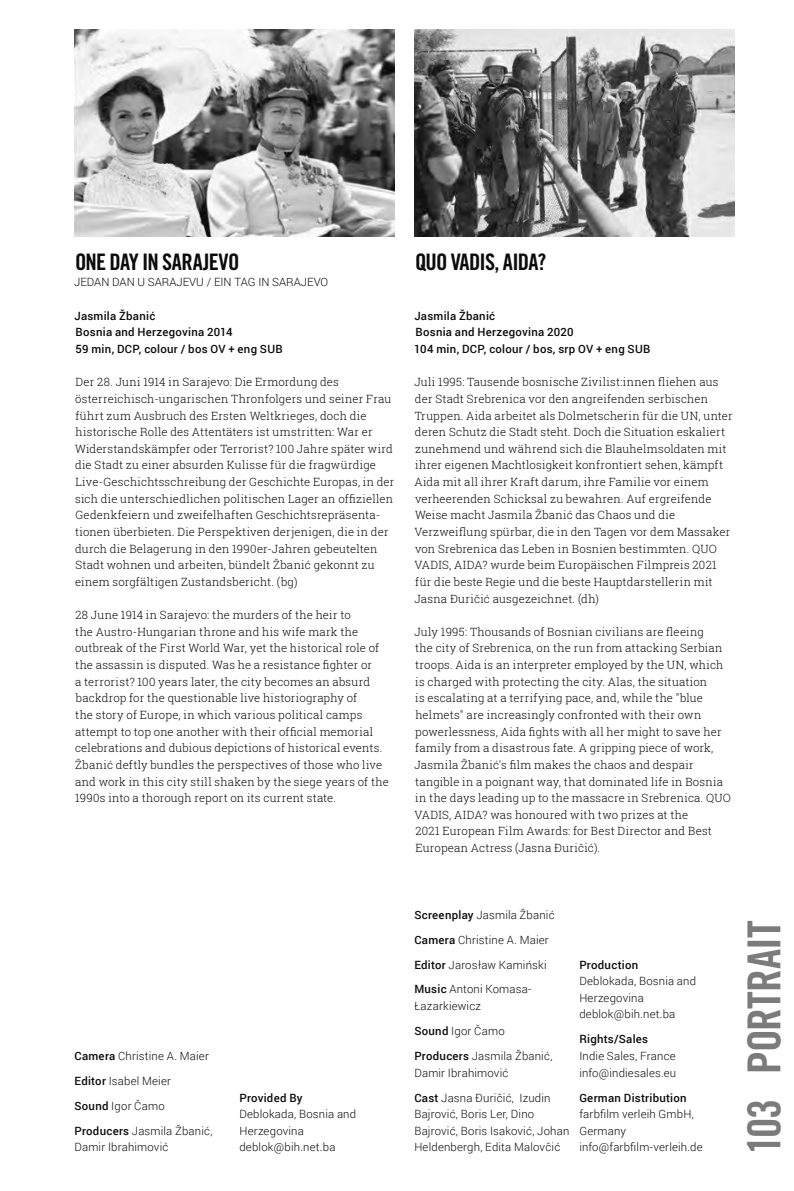
<style>
.page{position:relative;width:794px;height:1191px;background:#fff}
.page>*{position:absolute;margin:0;border:0;box-sizing:border-box;transform-origin:0 0}
.t1{font:45.5px "Trade Gothic LT Pro Bd Cn 20";letter-spacing:-.02em;color:#7b7b7b}
.t2{font:22.75px "Trade Gothic LT Pro Bd Cn 20";letter-spacing:-.035em;color:#0b0b0b}
.t3{font:300 11.38px/16.6px "Roboto Slab";letter-spacing:.015em;color:#0b0b0b}
.t4{font:300 11.38px/24.8px "Roboto";letter-spacing:.015em;color:#0b0b0b}
.t5{font:500 11.38px/16.6px "Roboto";letter-spacing:.025em;color:#0b0b0b}
.s1{font-weight:500}
</style>
<div class="page">
<img style="left:74px;top:30px;width:320px;height:207px">
<img style="left:414px;top:30px;width:320px;height:207px">
<h2 class="t2" style="left:75px;top:248px;width:166px">ONE DAY IN SARAJEVO</h2>
<p class="t4" style="left:74px;top:270px;width:256px">JEDAN DAN U SARAJEVU / EIN TAG IN SARAJEVO</p>
<p class="t5" style="left:74px;top:307px;width:210px">Jasmila Žbanić<br>Bosnia and Herzegovina 2014<br>59 min, DCP, colour / bos OV + eng SUB</p>
<p class="t3" style="left:75px;top:373px;width:321px">Der 28. Juni 1914 in Sarajevo: Die Ermordung des österreichisch-ungarischen Thronfolgers und seiner Frau führt zum Ausbruch des Ersten Weltkrieges, doch die historische Rolle des Attentäters ist umstritten: War er Widerstandskämpfer oder Terrorist? 100 Jahre später wird die Stadt zu einer absurden Kulisse für die fragwürdige Live-Geschichtsschreibung der Geschichte Europas, in der sich die unterschiedlichen politischen Lager an offiziellen Gedenkfeiern und zweifelhaften Geschichtsrepräsenta&shy;tionen überbieten. Die Perspektiven derjenigen, die in der durch die Belagerung in den 1990er-Jahren gebeutelten Stadt wohnen und arbeiten, bündelt Žbanić gekonnt zu einem sorgfältigen Zustandsbericht. (bg)</p>
<p class="t3" style="left:75px;top:606px;width:315px">28 June 1914 in Sarajevo: the murders of the heir to<br>the Austro-Hungarian throne and his wife mark the outbreak of the First World War, yet the historical role of the assassin is disputed. Was he a resistance fighter or<br>a terrorist? 100 years later, the city becomes an absurd backdrop for the questionable live historiography of<br>the story of Europe, in which various political camps attempt to top one another with their official memorial celebrations and dubious depictions of historical events.<br>Žbanić deftly bundles the perspectives of those who live and work in this city still shaken by the siege years of the 1990s into a thorough report on its current state.</p>
<h2 class="t2" style="left:415px;top:248px;width:133px">QUO VADIS, AIDA?</h2>
<p class="t5" style="left:414px;top:307px;width:238px">Jasmila Žbanić<br>Bosnia and Herzegovina 2020<br>104 min, DCP, colour / bos, srp OV + eng SUB</p>
<p class="t3" style="left:414px;top:373px;width:320px">Juli 1995: Tausende bosnische Zivilist:innen fliehen aus der Stadt Srebrenica vor den angreifenden serbischen Truppen. Aida arbeitet als Dolmetscherin für die UN, unter deren Schutz die Stadt steht. Doch die Situation eskaliert zunehmend und während sich die Blauhelmsoldaten mit ihrer eigenen Machtlosigkeit konfrontiert sehen, kämpft Aida mit all ihrer Kraft darum, ihre Familie vor einem verheerenden Schicksal zu bewahren. Auf ergreifende Weise macht Jasmila Žbanić das Chaos und die Verzweiflung spürbar, die in den Tagen vor dem Massaker von Srebrenica das Leben in Bosnien bestimmten. QUO VADIS, AIDA? wurde beim Europäischen Filmpreis 2021 für die beste Regie und die beste Hauptdarstellerin mit Jasna Đuričić ausgezeichnet. (dh)</p>
<p class="t3" style="left:414px;top:623px;width:318px">July 1995: Thousands of Bosnian civilians are fleeing<br>the city of Srebrenica, on the run from attacking Serbian troops. Aida is an interpreter employed by the UN, which is charged with protecting the city. Alas, the situation<br>is escalating at a terrifying pace, and, while the "blue helmets" are increasingly confronted with their own powerlessness, Aida fights with all her might to save her family from a disastrous fate. A gripping piece of work, Jasmila Žbanić's film makes the chaos and despair tangible in a poignant way, that dominated life in Bosnia in the days leading up to the massacre in Srebrenica. QUO VADIS, AIDA? was honoured with two prizes at the<br>2021 European Film Awards: for Best Director and Best European Actress (Jasna Đuričić).</p>
<p class="t4" style="left:74px;top:1043px;width:140px"><span class="s1">Camera</span> Christine A. Maier<br><span class="s1">Editor</span> Isabel Meier<br><span class="s1">Sound</span> Igor Čamo<br><span class="s1">Producers</span> Jasmila Žbanić,</p>
<p class="t4" style="left:74px;top:1134px;width:96px">Damir Ibrahimović</p>
<p class="t5" style="left:239px;top:1088px;width:65px">Provided By</p>
<p class="t4" style="left:239px;top:1105px;width:118px;line-height:16.6px">Deblokada, Bosnia and<br>Herzegovina deblok@bih.net.ba</p>
<p class="t4" style="left:414px;top:901px;width:142px"><span class="s1">Screenplay</span> Jasmila Žbanić<br><span class="s1">Camera</span> Christine A. Maier<br><span class="s1">Editor</span> Jarosław Kamiński<br><span class="s1">Music</span> Antoni Komasa-</p>
<p class="t4" style="left:414px;top:993px;width:140px">Łazarkiewicz<br><span class="s1">Sound</span> Igor Čamo<br><span class="s1">Producers</span> Jasmila Žbanić,</p>
<p class="t4" style="left:414px;top:1059px;width:138px">Damir Ibrahimović<br><span class="s1">Cast</span> Jasna Ðuričić, Izudin</p>
<p class="t4" style="left:414px;top:1105px;width:157px;line-height:16.6px">Bajrović, Boris Ler, Dino<br>Bajrović, Boris Isaković, Johan<br>Heldenbergh, Edita Malovčić</p>
<p class="t5" style="left:579px;top:955px;width:60px">Production</p>
<p class="t4" style="left:579px;top:972px;width:118px;line-height:16.6px">Deblokada, Bosnia and<br>Herzegovina deblok@bih.net.ba</p>
<p class="t5" style="left:579px;top:1030px;width:70px">Rights/Sales</p>
<p class="t4" style="left:579px;top:1047px;width:98px;line-height:16.6px">Indie Sales, France info@indiesales.eu</p>
<p class="t5" style="left:579px;top:1088px;width:109px">German Distribution</p>
<p class="t4" style="left:579px;top:1105px;width:125px;line-height:16.6px">farbfilm verleih GmbH,<br>Germany info@farbfilm-verleih.de</p>
<h1 class="t1" style="left:737px;top:1074px;width:155px;rotate:-90deg">PORTRAIT</h1>
<h1 class="t1" style="left:737px;top:1154px;width:58px;rotate:-90deg">103</h1>
</div>
